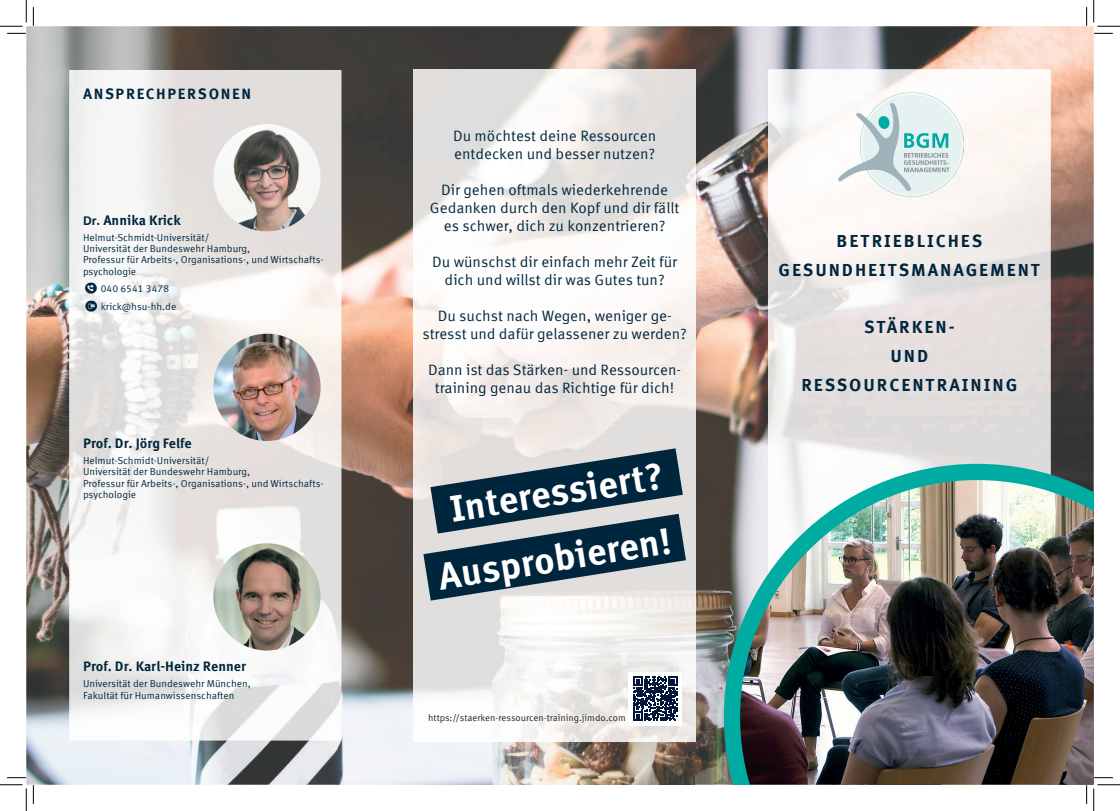
<style>
.page{position:relative;width:1120px;height:811px;background:#fff}
.page>*{position:absolute;margin:0;border:0;box-sizing:border-box;transform-origin:0 0}
.t1{font:700 37.5px/65.1px "Meta Corr Offc";color:#fff;text-align:center}
.t2{font:700 17.5px/28.8px "Meta Corr Offc";letter-spacing:.11em;color:#00263e;text-align:center}
.t3{font:15px/18px "Meta Corr Offc";color:#00263e;text-align:center}
.t4{font:700 15px "Meta Corr Offc";letter-spacing:.11em;color:#00263e}
.t5{font:700 13.75px "Meta Corr Offc";color:#00263e}
.t6{font:10px/11.2px "Meta Corr Offc";color:#00263e}
.t7{font:9.38px "Meta Corr Offc";color:#231f20}
.s1{font-family:"Calibri"}
</style>
<div class="page">
<img style="left:26px;top:26px;width:1067px;height:44px">
<img style="left:26px;top:69px;width:45px;height:716px">
<img style="left:336px;top:69px;width:89px;height:716px">
<img style="left:693px;top:69px;width:74px;height:716px">
<img style="left:1050px;top:69px;width:43px;height:395px">
<img style="left:69px;top:740px;width:269px;height:45px">
<img style="left:425px;top:741px;width:268px;height:44px">
<img style="left:767px;top:69px;width:283px;height:395px">
<img style="left:723px;top:464px;width:370px;height:321px">
<img style="left:413px;top:69px;width:282px;height:672px">
<img style="left:69px;top:70px;width:272px;height:670px">
<img style="left:213px;top:124px;width:107px;height:107px;border-radius:54px">
<img style="left:213px;top:334px;width:107px;height:107px;border-radius:54px">
<img style="left:213px;top:543px;width:107px;height:107px;border-radius:54px">
<img style="left:838px;top:93px;width:125px;height:103px">
<svg style="left:423px;top:448px;width:262px;height:152px;background:#5b707e"></svg>
<img style="left:83px;top:298px;width:16px;height:17px">
<img style="left:83px;top:280px;width:16px;height:16px">
<div style="left:628px;top:672px;width:54px;height:53px;background:#fff"></div>
<svg style="left:633px;top:676px;width:44px;height:45px"></svg>
<svg style="left:7px;top:33px;width:19px;height:1px"></svg>
<svg style="left:1093px;top:33px;width:19px;height:1px"></svg>
<svg style="left:7px;top:777px;width:19px;height:1px"></svg>
<svg style="left:1093px;top:777px;width:19px;height:1px"></svg>
<svg style="left:33px;top:7px;width:1px;height:19px"></svg>
<svg style="left:33px;top:785px;width:1px;height:19px"></svg>
<svg style="left:0;top:0;width:27px;height:27px"></svg>
<svg style="left:0;top:784px;width:27px;height:27px"></svg>
<svg style="left:1093px;top:0;width:26px;height:27px"></svg>
<svg style="left:1093px;top:784px;width:26px;height:27px"></svg>
<h3 class="t4" style="left:83px;top:85px;width:170px">ANSPRECHPERSONEN</h3>
<h3 class="t5" style="left:83px;top:212px;width:99px"><span class="s1">Dr.</span> Annika Krick</h3>
<p class="t6" style="left:83px;top:232px;width:242px">Helmut-Schmidt-Universität/<br>Universität der Bundeswehr Hamburg,<br>Professur für Arbeits-, Organisations-, und Wirtschafts&shy;psychologie</p>
<p class="t6" style="left:101px;top:280px;width:77px;line-height:18px">040 6541 3478 krick@hsu-hh.de</p>
<h3 class="t5" style="left:83px;top:435px;width:110px">Prof. Dr. Jörg Felfe</h3>
<p class="t6" style="left:83px;top:455px;width:242px">Helmut-Schmidt-Universität/<br>Universität der Bundeswehr Hamburg,<br>Professur für Arbeits-, Organisations-, und Wirtschafts&shy;psychologie</p>
<h3 class="t5" style="left:83px;top:658px;width:165px">Prof. Dr. Karl-Heinz Renner</h3>
<p class="t6" style="left:83px;top:678px;width:169px">Universität der Bundeswehr München,<br>Fakultät für Humanwissenschaften</p>
<h3 class="t3" style="left:453px;top:127px;width:205px;text-align:left">Du möchtest deine Ressourcen entdecken und besser nutzen?</h3>
<h3 class="t3" style="left:430px;top:181px;width:251px">Dir gehen oftmals wiederkehrende<br>Gedanken durch den Kopf und dir fällt es schwer, dich zu konzentrieren?</h3>
<h3 class="t3" style="left:432px;top:253px;width:246px">Du wünschst dir einfach mehr Zeit für dich und willst dir was Gutes tun?</h3>
<h3 class="t3" style="left:422px;top:307px;width:266px">Du suchst nach Wegen, weniger ge&shy;stresst und dafür gelassener zu werden?</h3>
<h3 class="t3" style="left:428px;top:361px;width:254px">Dann ist das Stärken- und Ressourcen&shy;training genau das Richtige für dich!</h3>
<h1 class="t1" style="left:423px;top:482px;width:239px;rotate:-9deg">Interessiert?<br>Ausprobieren!</h1>
<p class="t7" style="left:428px;top:713px;width:199px">https://staerken-ressourcen-training.jimdo.com</p>
<h2 class="t2" style="left:778px;top:227px;width:263px">BETRIEBLICHES<br>GESUNDHEITSMANAGEMENT</h2>
<h2 class="t2" style="left:801px;top:313px;width:217px">STÄRKEN-<br>UND<br>RESSOURCENTRAINING</h2>
</div>
